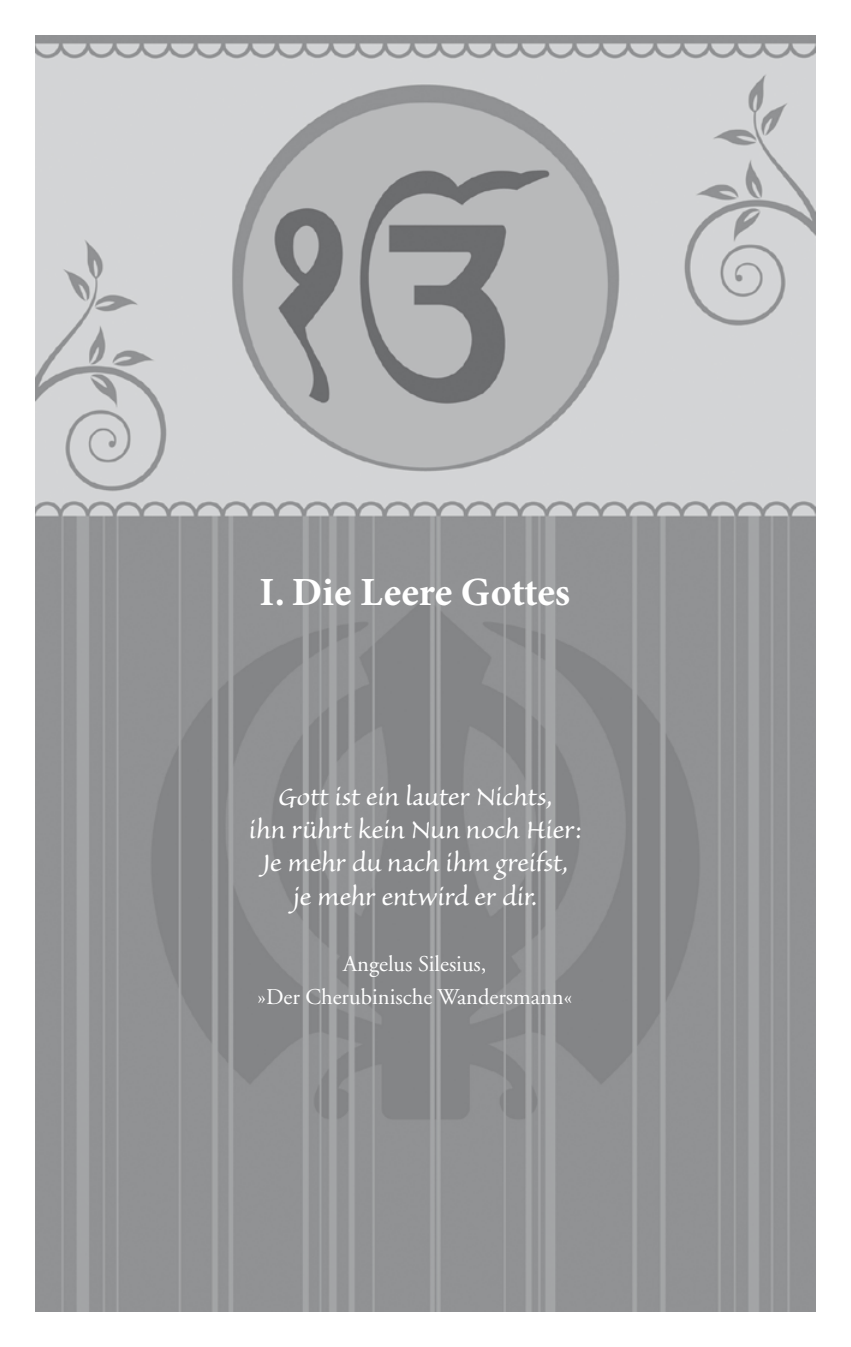
<style>
.page{position:relative;width:851px;height:1347px;background:#fff}
.page>*{position:absolute;margin:0;border:0;box-sizing:border-box;transform-origin:0 0}
.t1{font:700 40px "Minion Pro";color:#fff}
.t2{font:31.25px/33.2px "Sanvito";letter-spacing:-.01em;color:#fff;text-align:center}
.t3{font:22.5px/33.2px "Adobe Garamond";color:#fff;text-align:center}
</style>
<div class="page">
<img style="left:35px;top:35px;width:780px;height:1276px">
<p class="t1" style="left:259px;top:568px;width:312px">I. Die Leere Gottes</p>
<p class="t2" style="left:249px;top:781px;width:333px">Gott ist ein lauter Nichts,<br>ihn rührt kein Nun noch Hier:<br>Je mehr du nach ihm greifst,<br>je mehr entwird er dir.</p>
<p class="t3" style="left:257px;top:948px;width:316px">Angelus Silesius,<br>»Der Cherubinische Wandersmann«</p>
</div>
